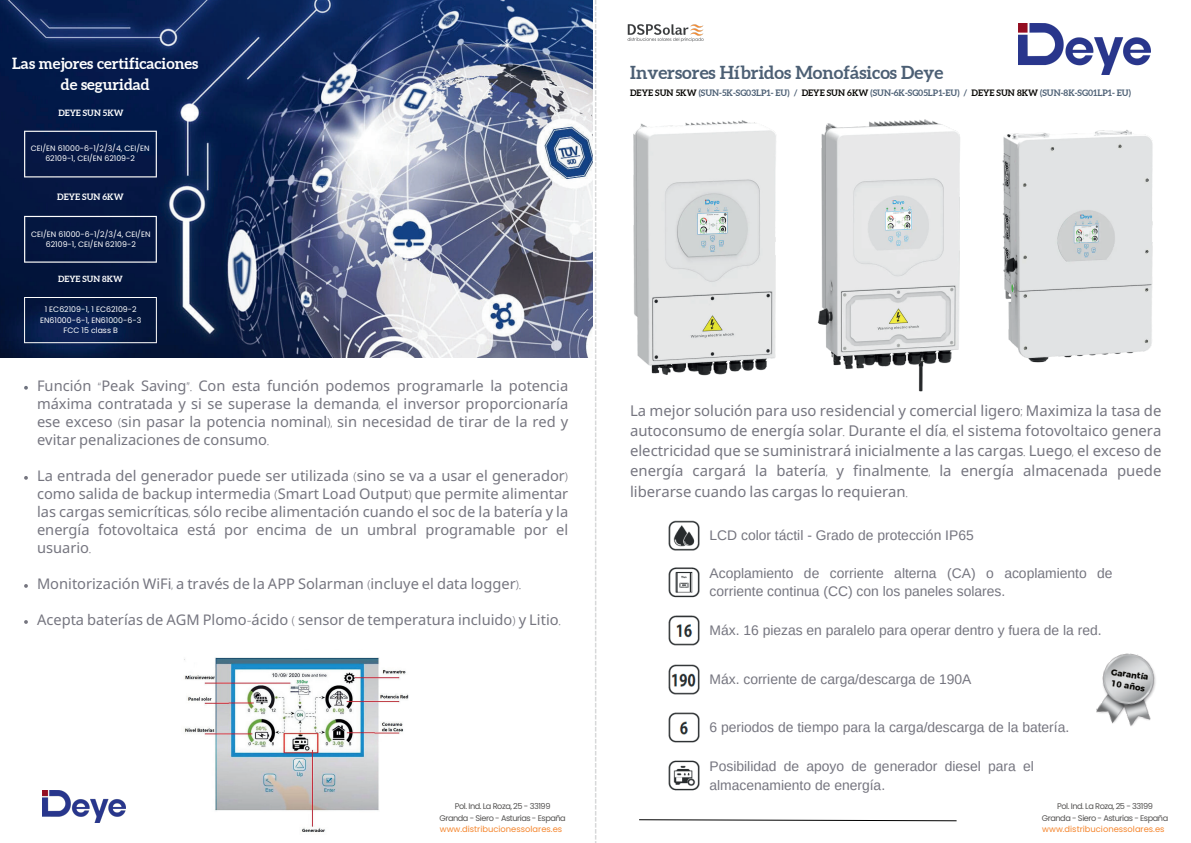
<style>
.page{position:relative;width:1191px;height:843px;background:#fff}
.page>*{position:absolute;margin:0;border:0;box-sizing:border-box;transform-origin:0 0}
.t1{font:700 17.9px "Aleo";color:#4c5f74}
.t2{font:700 15.4px/21px "Aleo";color:#fff;text-align:center}
.t3{font:14.9px/20.2px "Noto Sans";color:#75757f;text-align:justify}
.t4{font:14.6px/18px "Noto Sans";color:#75757f;text-align:justify}
.t5{font:13.9px/18.8px "Arimo";color:#75757f}
.t6{font:700 8.8px "Aleo";color:#4c5f74}
.t7{font:700 8.8px "Aleo";color:#fff}
.t8{font:700 8.6px/11.4px "Montserrat";color:#080704}
.t9{font:700 8.6px "Aleo";color:#fff}
.t10{font:700 8.5px "Aleo";color:#fff}
.t11{font:8.3px "Poppins";color:#f5862e}
.t12{font:8.2px/11.5px "Poppins";letter-spacing:-.055em;color:#555453;text-align:center}
.t13{font:7.8px/10.4px "Poppins";color:#fff;text-align:center}
.s1{font-family:"Fb Formula Narrow"}
.s2{color:#080704}
</style>
<div class="page">
<svg style="left:595px;top:0;width:1px;height:842px"></svg>
<img style="left:627px;top:24px;width:77px;height:18px">
<svg style="left:639px;top:819px;width:318px;height:2px"></svg>
<img style="left:184px;top:657px;width:225px;height:175px">
<img style="left:0;top:0;width:592px;height:357px">
<hr style="left:24px;top:132px;width:1px;height:44px;background:#fff">
<hr style="left:156px;top:132px;width:1px;height:44px;background:#fff">
<hr style="left:24px;top:131px;width:133px;height:1px;background:#fff">
<hr style="left:24px;top:176px;width:133px;height:1px;background:#fff">
<hr style="left:24px;top:298px;width:1px;height:44px;background:#fff">
<hr style="left:156px;top:298px;width:1px;height:44px;background:#fff">
<hr style="left:24px;top:297px;width:133px;height:1px;background:#fff">
<hr style="left:24px;top:342px;width:133px;height:1px;background:#fff">
<img style="left:1096px;top:653px;width:60px;height:73px">
<img style="left:1018px;top:23px;width:132px;height:52px">
<img style="left:668px;top:520px;width:32px;height:271px">
<img style="left:633px;top:120px;width:124px;height:256px">
<img style="left:43px;top:790px;width:82px;height:32px">
<img style="left:1020px;top:130px;width:133px;height:233px">
<img style="left:757px;top:119px;width:263px;height:273px">
<hr style="left:24px;top:217px;width:1px;height:44px;background:#fff">
<hr style="left:156px;top:217px;width:1px;height:44px;background:#fff">
<hr style="left:24px;top:216px;width:133px;height:1px;background:#fff">
<hr style="left:24px;top:261px;width:133px;height:1px;background:#fff">
<svg style="left:24px;top:386px;width:4px;height:3px"></svg>
<svg style="left:24px;top:476px;width:4px;height:3px"></svg>
<svg style="left:24px;top:584px;width:4px;height:3px"></svg>
<svg style="left:24px;top:620px;width:4px;height:3px"></svg>
<p class="t2" style="left:12px;top:52px;width:187px">Las mejores certificaciones de seguridad</p>
<p class="t9" style="left:58px;top:108px;width:67px">DEYE SUN 5KW</p>
<p class="t13" style="left:31px;top:143px;width:120px">CEI/EN 61000-6-1/2/3/4, CEI/EN<br>62109-1, CEI/EN 62109-2</p>
<p class="t7" style="left:57px;top:191px;width:68px">DEYE S UN 6KW</p>
<p class="t13" style="left:31px;top:228px;width:121px">CEI/EN 61000-6-1/2/3/4, CEI/EN<br>62109-1, CEI/EN 62109-2</p>
<p class="t10" style="left:58px;top:274px;width:66px">DEYE SUN 8KW</p>
<p class="t13" style="left:40px;top:304px;width:103px">1 EC62109-1, 1 EC62109-2<br>EN61000-6-1, EN61000-6-3<br>FCC 15 class B</p>
<p class="t4" style="left:37px;top:377px;width:532px">Función <span class="s1">“</span>Peak Saving<span class="s1">”.</span> Con esta función podemos programarle la potencia máxima contratada y si se superase la demanda<span class="s1">,</span> el inversor proporcionaría ese exceso <span class="s1">(</span>sin pasar la potencia nominal<span class="s1">),</span> sin necesidad de tirar de la red y evitar penalizaciones de consumo<span class="s1">.</span></p>
<p class="t4" style="left:37px;top:467px;width:532px">La entrada del generador puede ser utilizada <span class="s1">(</span>sino se va a usar el generador<span class="s1">) </span>como salida de backup intermedia <span class="s1">(</span>Smart Load Output<span class="s1">)</span> que permite alimentar las cargas semicríticas<span class="s1">,</span> sólo recibe alimentación cuando el soc de la batería y la energía fotovoltaica está por encima de un umbral programable por el usuario<span class="s1">.</span></p>
<p class="t4" style="left:37px;top:575px;width:485px">Monitorización WiFi<span class="s1">,</span> a través de la APP Solarman <span class="s1">(</span>incluye el data logger<span class="s1">).</span></p>
<p class="t4" style="left:37px;top:611px;width:525px">Acepta baterías de AGM Plomo<span class="s1">-</span>ácido <span class="s1">(</span> sensor de temperatura incluido<span class="s1">)</span> y Litio<span class="s1">.</span></p>
<p class="t12" style="left:439px;top:800px;width:128px">Pol. Ind. La Roza, 25 - 33199<br>Granda - Siero - Asturias - España</p>
<p class="t11" style="left:440px;top:823px;width:124px">www.distribucionessolares.es</p>
<p class="t1" style="left:630px;top:62px;width:315px">Inversores Híbridos Monofásicos Deye</p>
<p class="t6" style="left:630px;top:88px;width:502px"><span class="s2">DEYE SUN 5KW</span> (SUN-5K-SG03LP1- EU) / <span class="s2">DEYE SUN 6KW</span> (SUN-6K-SG05LP1-EU) / <span class="s2">DEYE SUN 8KW</span> (SUN-8K-SG01LP1- EU)</p>
<p class="t3" style="left:630px;top:400px;width:532px">La mejor solución para uso residencial y comercial ligero<span class="s1">;</span> Maximiza la tasa de autoconsumo de energía solar<span class="s1">.</span> Durante el día<span class="s1">,</span> el sistema fotovoltaico genera electricidad que se suministrará inicialmente a las cargas<span class="s1">.</span> Luego<span class="s1">,</span> el exceso de energía cargará la batería<span class="s1">,</span> y finalmente<span class="s1">,</span> la energía almacenada puede liberarse cuando las cargas lo requieran<span class="s1">.</span></p>
<p class="t5" style="left:709px;top:525px;width:266px">LCD color táctil - Grado de protección IP65</p>
<p class="t5" style="left:709px;top:563px;width:404px">Acoplamiento de corriente alterna (CA) o acoplamiento de corriente continua (CC) con los paneles solares.</p>
<p class="t5" style="left:709px;top:620px;width:393px">Máx. 16 piezas en paralelo para operar dentro y fuera de la red.</p>
<p class="t5" style="left:709px;top:670px;width:263px">Máx. corriente de carga/descarga de 190A</p>
<p class="t5" style="left:709px;top:717px;width:361px">6 periodos de tiempo para la carga/descarga de la batería.</p>
<p class="t5" style="left:709px;top:756px;width:326px">Posibilidad de apoyo de generador diesel para el almacenamiento de energía.</p>
<p class="t8" style="left:1111px;top:665px;width:39px;rotate:8deg">Garantía<br>10 años</p>
<p class="t12" style="left:1041px;top:800px;width:128px">Pol. Ind. La Roza, 25 - 33199<br>Granda - Siero - Asturias - España</p>
<p class="t11" style="left:1042px;top:823px;width:124px">www.distribucionessolares.es</p>
</div>
